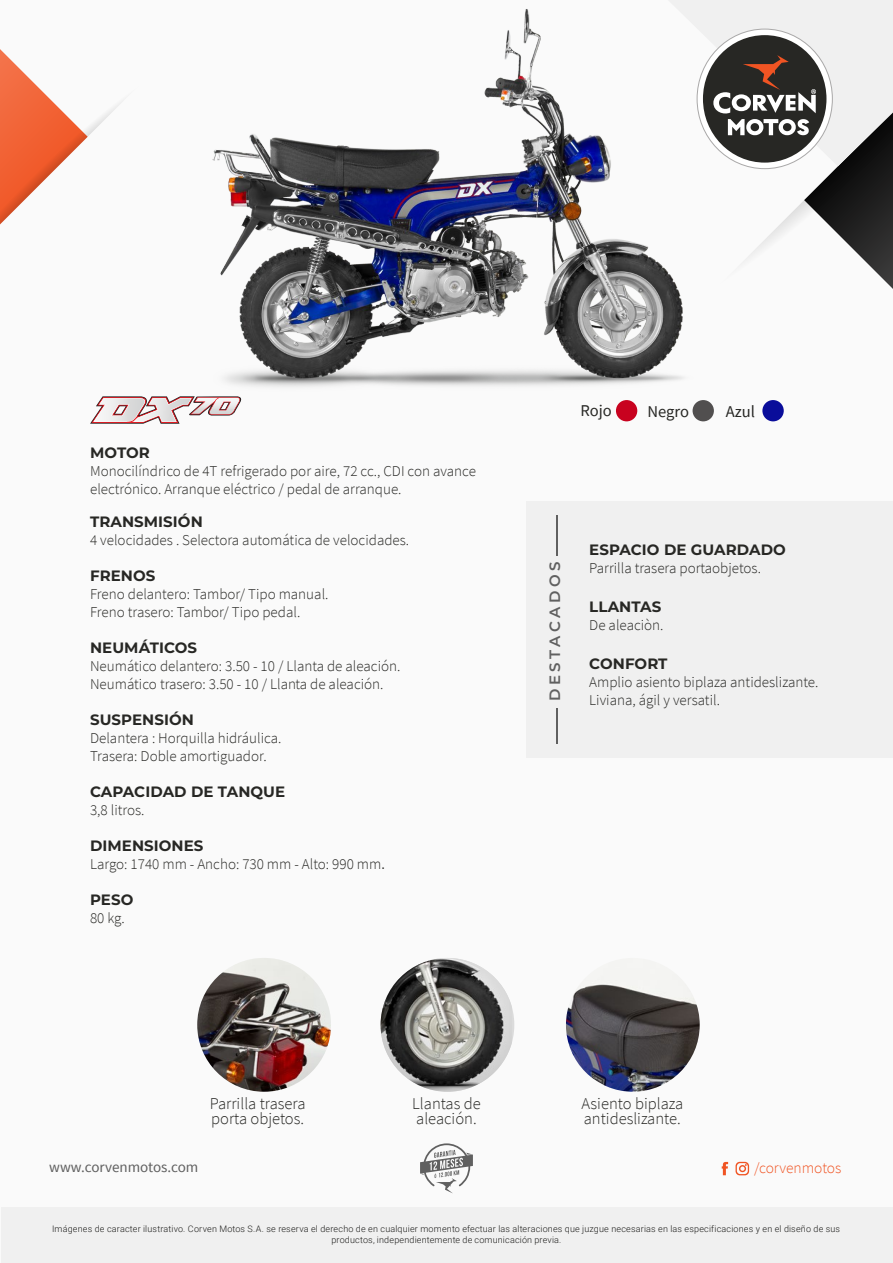
<style>
.page{position:relative;width:893px;height:1263px;background:#fafafa}
.page>*{position:absolute;margin:0;border:0;box-sizing:border-box;transform-origin:0 0}
.t1{font:300 16.5px/15px "Source Sans Pro";color:#272724}
.t2{font:16.5px "Source Sans Pro";color:#272724}
.t3{font:300 15.45px "Source Sans Pro";color:#f05423}
.t4{font:300 15px/18px "Source Sans Pro";color:#272724}
.t5{font:700 15px "Montserrat";letter-spacing:.005em;color:#272724}
.t6{font:15px "Source Sans Pro";color:#606060}
.t7{font:600 15px "Montserrat";letter-spacing:.23em;color:#606060}
.t8{font:300 9px/10.8px "Roboto";letter-spacing:.02em;color:#1d1d1b;text-align:center}
.s1{font-family:"Helvetica Neue LT Std"}
</style>
<div class="page">
<svg style="left:0;top:49px;width:119px;height:176px"></svg>
<div style="left:527px;top:502px;width:366px;height:256px;background:#f0f0f0"></div>
<div style="left:1px;top:1207px;width:891px;height:56px;background:#f0f0f0"></div>
<hr style="left:556px;top:516px;width:2px;height:40px;background:#606060">
<hr style="left:556px;top:708px;width:2px;height:36px;background:#606060">
<svg style="left:739px;top:28px;width:154px;height:261px"></svg>
<img style="left:381px;top:958px;width:131px;height:134px">
<img style="left:197px;top:958px;width:134px;height:134px;border-radius:67px">
<img style="left:566px;top:958px;width:134px;height:134px;border-radius:67px">
<svg style="left:420px;top:1143px;width:53px;height:50px"></svg>
<svg style="left:722px;top:1162px;width:6px;height:13px"></svg>
<svg style="left:735px;top:1162px;width:14px;height:13px"></svg>
<svg style="left:90px;top:396px;width:141px;height:28px"></svg>
<img style="left:154px;top:9px;width:585px;height:406px">
<div style="left:616px;top:400px;width:21px;height:21px;background:#c8021f;border-radius:50%"></div>
<div style="left:693px;top:400px;width:21px;height:21px;background:#514f4f;border-radius:50%"></div>
<div style="left:762px;top:400px;width:22px;height:21px;background:#0a0d9a;border-radius:50%"></div>
<p class="t5" style="left:90px;top:442px;width:61px">MOTOR</p>
<p class="t4" style="left:90px;top:462px;width:387px">Monocilíndrico de 4T refrigerado por aire, 72 cc., CDI con avance electrónico. Arranque eléctrico / pedal de arranque.</p>
<p class="t5" style="left:90px;top:511px;width:114px">TRANSMISIÓN</p>
<p class="t4" style="left:90px;top:531px;width:321px">4 velocidades . Selectora automática de velocidades.</p>
<p class="t5" style="left:90px;top:565px;width:67px">FRENOS</p>
<p class="t4" style="left:90px;top:585px;width:240px">Freno delantero: Tambor/ Tipo manual.<br>Freno trasero: Tambor/ Tipo pedal.</p>
<p class="t5" style="left:90px;top:637px;width:109px">NEUMÁTICOS</p>
<p class="t4" style="left:90px;top:657px;width:312px">Neumático delantero: 3.50 - 10 / Llanta de aleación.<br>Neumático trasero: 3.50 - 10 / Llanta de aleación.</p>
<p class="t5" style="left:90px;top:709px;width:105px">SUSPENSIÓN</p>
<p class="t4" style="left:90px;top:729px;width:193px">Delantera : Horquilla hidráulica.<br>Trasera: Doble amortiguador.</p>
<p class="t5" style="left:90px;top:781px;width:197px">CAPACIDAD DE TANQUE</p>
<p class="t4" style="left:90px;top:801px;width:56px">3,8 litros.</p>
<p class="t5" style="left:90px;top:835px;width:115px">DIMENSIONES</p>
<p class="t4" style="left:90px;top:855px;width:297px">Largo: 1740 mm - Ancho: 730 mm - Alto: 990 mm<span class="s1">.</span></p>
<p class="t5" style="left:90px;top:889px;width:45px">PESO</p>
<p class="t4" style="left:90px;top:909px;width:36px">80 kg.</p>
<p class="t2" style="left:581px;top:400px;width:33px">Rojo</p>
<p class="t2" style="left:647px;top:401px;width:43px">Negro</p>
<p class="t2" style="left:726px;top:401px;width:31px">Azul</p>
<p class="t7" style="left:544px;top:701px;width:142px;rotate:-90deg">DESTACADOS</p>
<p class="t5" style="left:589px;top:539px;width:198px">ESPACIO DE GUARDADO</p>
<p class="t4" style="left:589px;top:559px;width:173px">Parrilla trasera portaobjetos.</p>
<p class="t5" style="left:589px;top:596px;width:74px">LLANTAS</p>
<p class="t4" style="left:589px;top:616px;width:76px">De aleaciòn.</p>
<p class="t5" style="left:589px;top:653px;width:80px">CONFORT</p>
<p class="t4" style="left:589px;top:673px;width:231px">Amplio asiento biplaza antideslizante.<br>Liviana, ágil y versatil.</p>
<p class="t1" style="left:210px;top:1096px;width:97px">Parrilla trasera porta objetos.</p>
<p class="t1" style="left:412px;top:1096px;width:70px">Llantas de aleación.</p>
<p class="t1" style="left:581px;top:1096px;width:103px">Asiento biplaza antideslizante.</p>
<p class="t6" style="left:49px;top:1158px;width:151px">www.corvenmotos.com</p>
<p class="t3" style="left:754px;top:1158px;width:89px">/corvenmotos</p>
<p class="t8" style="left:52px;top:1223px;width:790px">Imágenes de caracter ilustrativo. Corven Motos S.A. se reserva el derecho de en cualquier momento efectuar las alteraciones que juzgue necesarias en las especificaciones y en el diseño de sus productos, independientemente de comunicación previa.</p>
</div>
